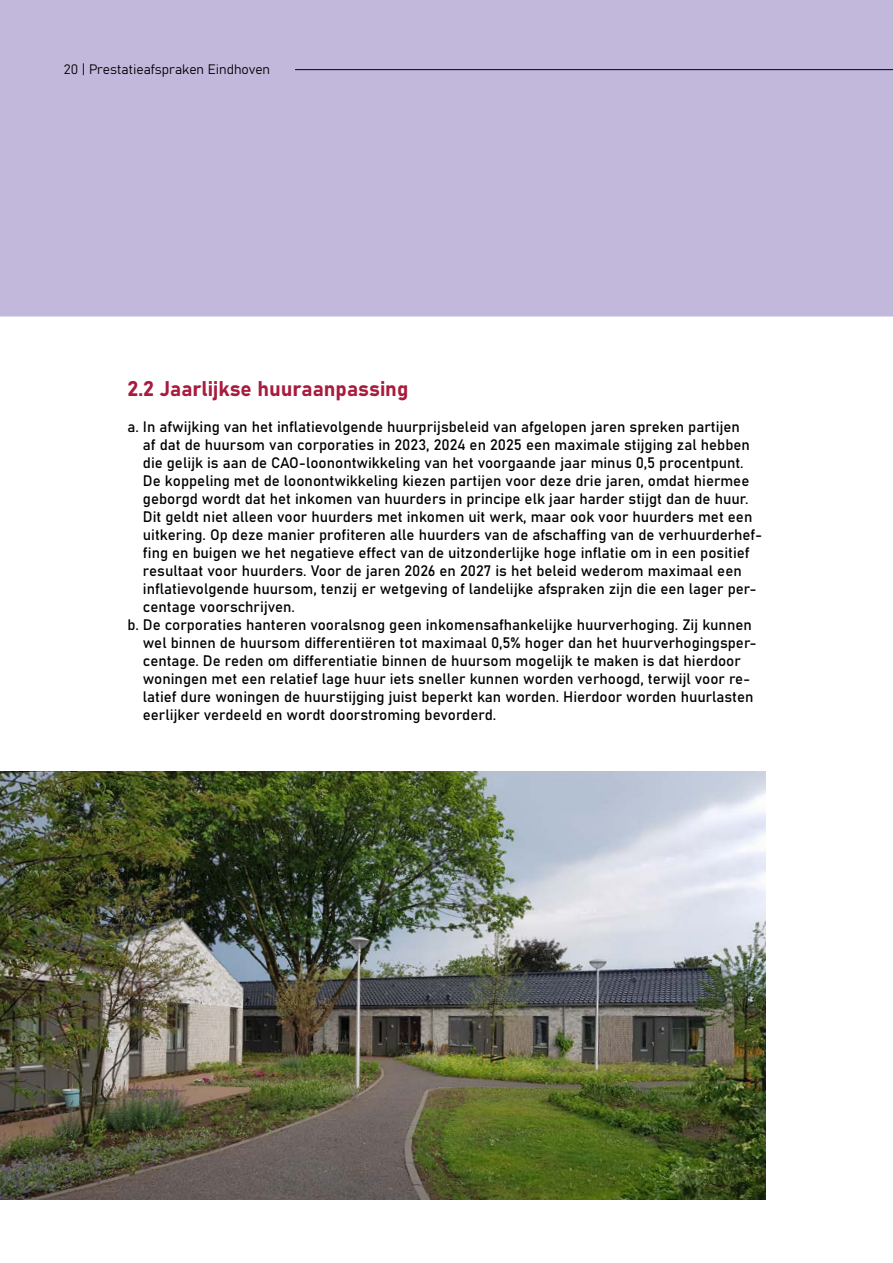
<style>
.page{position:relative;width:893px;height:1263px;background:#fff}
.page>*{position:absolute;margin:0;border:0;box-sizing:border-box;transform-origin:0 0}
._1_1_Subkop__H2{font:21px "Bahnschrift";color:#a81b3d}
.Lopende_tekst__P{font:15px/18px "Bahnschrift";color:#000}
.t1{font:13.5px "Bahnschrift";color:#000}
</style>
<div class="page">
<div style="left:0;top:0;width:893px;height:316px;background:#c1b8dc"></div>
<hr style="left:295px;top:69px;width:598px;height:1px;background:#000">
<img style="left:0;top:772px;width:765px;height:428px">
<p class="t1" style="left:64px;top:59px;width:208px">20 | Prestatieafspraken Eindhoven</p>
<h2 class="_1_1_Subkop__H2" style="left:128px;top:373px;width:282px">2.2 Jaarlijkse huuraanpassing</h2>
<p class="Lopende_tekst__P" style="left:143px;top:417px;width:621px;text-indent:-15px">a. In afwijking van het inflatievolgende huurprijsbeleid van afgelopen jaren spreken partijen<br>af dat de huursom van corporaties in 2023, 2024 en 2025 een maximale stijging zal hebben die gelijk is aan de CAO-loonontwikkeling van het voorgaande jaar minus 0,5 procentpunt.<br>De koppeling met de loonontwikkeling kiezen partijen voor deze drie jaren, omdat hiermee geborgd wordt dat het inkomen van huurders in principe elk jaar harder stijgt dan de huur.<br>Dit geldt niet alleen voor huurders met inkomen uit werk, maar ook voor huurders met een uitkering. Op deze manier profiteren alle huurders van de afschaffing van de verhuurderhef&shy;fing en buigen we het negatieve effect van de uitzonderlijke hoge inflatie om in een positief resultaat voor huurders. Voor de jaren 2026 en 2027 is het beleid wederom maximaal een inflatievolgende huursom, tenzij er wetgeving of landelijke afspraken zijn die een lager per&shy;centage voorschrijven.</p>
<p class="Lopende_tekst__P" style="left:143px;top:615px;width:615px;text-indent:-15px">b. De corporaties hanteren vooralsnog geen inkomensafhankelijke huurverhoging. Zij kunnen wel binnen de huursom differentiëren tot maximaal 0,5% hoger dan het huurverhogingsper&shy;centage. De reden om differentiatie binnen de huursom mogelijk te maken is dat hierdoor woningen met een relatief lage huur iets sneller kunnen worden verhoogd, terwijl voor re&shy;latief dure woningen de huurstijging juist beperkt kan worden. Hierdoor worden huurlasten eerlijker verdeeld en wordt doorstroming bevorderd.</p>
</div>
